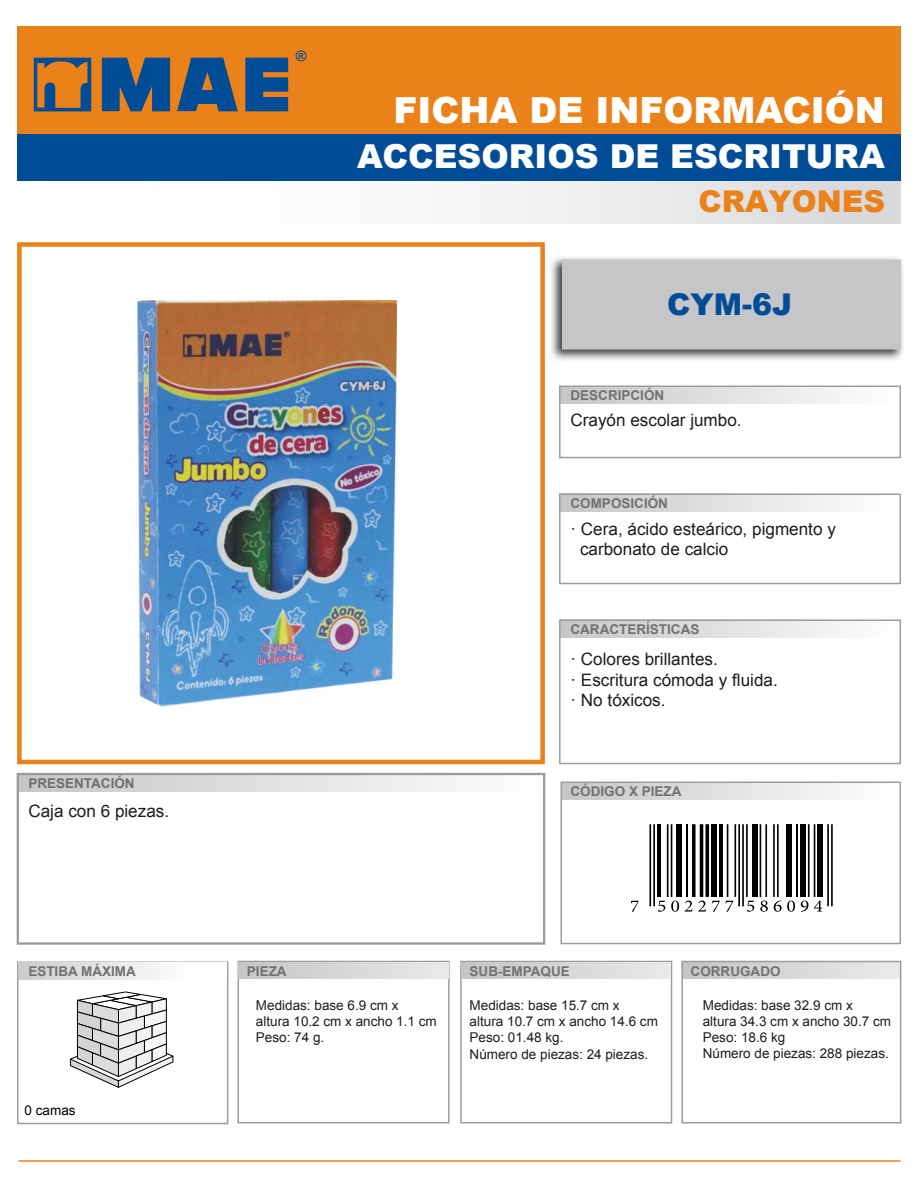
<style>
.page{position:relative;width:918px;height:1188px;background:#fff}
.page>*{position:absolute;margin:0;border:0;box-sizing:border-box;transform-origin:0 0}
.t1{font:900 36px "Arial";color:#fff}
.t2{font:900 33px "Arial";color:#fff}
.t3{font:900 30px "Arial";color:#ea8219}
.t4{font:900 30px "Arial";color:#004c97}
.t5{font:17.1px/20.5px "Arial";color:#1d1d1b}
.t6{font:13.5px/16.2px "Arial";color:#1d1d1b}
.t7{font:700 13.5px "Arial";color:#707172}
.t8{font:700 13.5px "Arial";color:#6f6f6e}
.t9{font:13.5px "Arial";color:#000}
</style>
<div class="page">
<div style="left:561px;top:783px;width:338px;height:17px;background:linear-gradient(to right,#c5c6c7,#fff)"></div>
<div style="left:17px;top:170px;width:884px;height:54px;background:linear-gradient(to right,#fff,#dcddde)"></div>
<div style="left:17px;top:116px;width:884px;height:65px;background:#004c97"></div>
<div style="left:17px;top:26px;width:884px;height:108px;background:#ea8219"></div>
<hr style="left:19px;top:1160px;width:882px;height:2px;background:#ea8219">
<div style="left:17px;top:242px;width:528px;height:522px;border:4px solid #ea8219"></div>
<img style="left:551px;top:257px;width:352px;height:103px">
<div style="left:562px;top:260px;width:339px;height:90px;background:#c5c6c7"></div>
<div style="left:560px;top:386px;width:340px;height:18px;background:linear-gradient(to right,#c5c6c7,#fff)"></div>
<div style="left:560px;top:494px;width:340px;height:18px;background:linear-gradient(to right,#c5c6c7,#fff)"></div>
<div style="left:560px;top:620px;width:340px;height:18px;background:linear-gradient(to right,#c5c6c7,#fff)"></div>
<div style="left:559px;top:620px;width:342px;height:144px;border:2px solid #9b9d9e"></div>
<div style="left:559px;top:386px;width:342px;height:72px;border:2px solid #9b9d9e"></div>
<div style="left:559px;top:494px;width:342px;height:90px;border:2px solid #9b9d9e"></div>
<svg style="left:102px;top:58px;width:68px;height:53px;background:#215384"></svg>
<svg style="left:177px;top:58px;width:61px;height:53px"></svg>
<svg style="left:245px;top:58px;width:43px;height:53px;background:#1c5287"></svg>
<svg style="left:34px;top:58px;width:57px;height:53px"></svg>
<svg style="left:296px;top:50px;width:11px;height:11px"></svg>
<div style="left:560px;top:782px;width:341px;height:162px;border:2px solid #9b9d9e"></div>
<div style="left:238px;top:961px;width:212px;height:163px;border:2px solid #9a9c9d"></div>
<div style="left:460px;top:961px;width:212px;height:163px;border:2px solid #9a9c9d"></div>
<div style="left:683px;top:962px;width:217px;height:17px;background:linear-gradient(to right,#c4c5c6,#eaebeb)"></div>
<div style="left:239px;top:962px;width:209px;height:17px;background:linear-gradient(to right,#c4c5c6,#e9e9ea)"></div>
<div style="left:462px;top:962px;width:209px;height:17px;background:linear-gradient(to right,#c4c5c6,#e9e9ea)"></div>
<div style="left:17px;top:962px;width:211px;height:162px;border:2px solid #9a9c9d"></div>
<div style="left:18px;top:963px;width:209px;height:17px;background:linear-gradient(to right,#cdcece,#fff)"></div>
<div style="left:681px;top:961px;width:220px;height:163px;border:2px solid #9a9c9d"></div>
<svg style="left:70px;top:992px;width:103px;height:96px"></svg>
<img style="left:137px;top:300px;width:260px;height:406px">
<div style="left:18px;top:775px;width:526px;height:16px;background:linear-gradient(to right,#c6c6c5,#fefefe)"></div>
<div style="left:17px;top:773px;width:528px;height:172px;border:2px solid #9c9b9b"></div>
<hr style="left:653px;top:824px;width:2px;height:82px;background:#000">
<hr style="left:649px;top:824px;width:2px;height:82px;background:#000">
<hr style="left:657px;top:824px;width:4px;height:73px;background:#000">
<hr style="left:671px;top:824px;width:1px;height:73px;background:#000">
<hr style="left:667px;top:824px;width:2px;height:73px;background:#000">
<div style="left:677px;top:824px;width:5px;height:73px;background:#000"></div>
<hr style="left:686px;top:824px;width:2px;height:73px;background:#000">
<hr style="left:706px;top:824px;width:3px;height:73px;background:#000">
<hr style="left:700px;top:824px;width:3px;height:73px;background:#000">
<svg style="left:692px;top:824px;width:4px;height:73px"></svg>
<div style="left:711px;top:824px;width:6px;height:73px;background:#000"></div>
<hr style="left:719px;top:824px;width:4px;height:73px;background:#000">
<hr style="left:746px;top:824px;width:2px;height:73px;background:#000">
<hr style="left:742px;top:824px;width:2px;height:82px;background:#000">
<hr style="left:738px;top:824px;width:2px;height:82px;background:#000">
<hr style="left:734px;top:824px;width:2px;height:73px;background:#000">
<hr style="left:727px;top:824px;width:1px;height:73px;background:#000">
<div style="left:752px;top:824px;width:5px;height:73px;background:#000"></div>
<hr style="left:777px;top:824px;width:2px;height:73px;background:#000">
<hr style="left:773px;top:824px;width:2px;height:73px;background:#000">
<hr style="left:765px;top:824px;width:2px;height:73px;background:#000">
<hr style="left:760px;top:824px;width:1px;height:73px;background:#000">
<div style="left:787px;top:824px;width:5px;height:73px;background:#000"></div>
<hr style="left:796px;top:824px;width:2px;height:73px;background:#000">
<div style="left:800px;top:824px;width:6px;height:73px;background:#000"></div>
<hr style="left:814px;top:824px;width:1px;height:73px;background:#000">
<hr style="left:808px;top:824px;width:2px;height:73px;background:#000">
<div style="left:818px;top:824px;width:5px;height:73px;background:#000"></div>
<hr style="left:831px;top:824px;width:2px;height:82px;background:#000">
<hr style="left:827px;top:824px;width:2px;height:82px;background:#000">
<svg style="left:631px;top:901px;width:8px;height:11px"></svg>
<svg style="left:658px;top:901px;width:7px;height:11px"></svg>
<svg style="left:671px;top:901px;width:8px;height:11px"></svg>
<svg style="left:685px;top:901px;width:21px;height:11px"></svg>
<svg style="left:712px;top:901px;width:8px;height:11px"></svg>
<svg style="left:726px;top:901px;width:7px;height:11px"></svg>
<svg style="left:747px;top:901px;width:7px;height:11px"></svg>
<svg style="left:760px;top:901px;width:8px;height:11px"></svg>
<svg style="left:774px;top:900px;width:21px;height:12px"></svg>
<svg style="left:801px;top:901px;width:21px;height:11px"></svg>
<h1 class="t1" style="left:393px;top:84px;width:493px">FICHA DE INFORMACIÓN</h1>
<h2 class="t2" style="left:357px;top:132px;width:529px">ACCESORIOS DE ESCRITURA</h2>
<h3 class="t3" style="left:699px;top:180px;width:188px">CRAYONES</h3>
<h3 class="t4" style="left:667px;top:282px;width:127px">CYM-6J</h3>
<p class="t7" style="left:571px;top:387px;width:95px">DESCRIPCIÓN</p>
<p class="t5" style="left:571px;top:410px;width:173px">Crayón escolar jumbo.</p>
<p class="t7" style="left:571px;top:495px;width:99px">COMPOSICIÓN</p>
<p class="t5" style="left:580px;top:519px;width:257px;text-indent:-10px">· Cera, ácido esteárico, pigmento y carbonato de calcio</p>
<p class="t7" style="left:571px;top:621px;width:130px">CARACTERÍSTICAS</p>
<p class="t8" style="left:28px;top:774px;width:108px">PRESENTACIÓN</p>
<p class="t5" style="left:28px;top:801px;width:142px">Caja con 6 piezas.</p>
<p class="t5" style="left:571px;top:649px;width:209px">· Colores brillantes.<br>· Escritura cómoda y fluida. · No tóxicos.</p>
<p class="t7" style="left:571px;top:783px;width:113px">CÓDIGO X PIEZA</p>
<p class="t7" style="left:28px;top:963px;width:109px">ESTIBA MÁXIMA</p>
<p class="t7" style="left:247px;top:963px;width:41px">PIEZA</p>
<p class="t7" style="left:470px;top:963px;width:102px">SUB-EMPAQUE</p>
<p class="t7" style="left:691px;top:963px;width:91px">CORRUGADO</p>
<p class="t9" style="left:25px;top:1102px;width:53px">0 camas</p>
<p class="t6" style="left:256px;top:997px;width:182px">Medidas: base 6.9 cm x<br>altura 10.2 cm x ancho 1.1 cm<br>Peso: 74 g.</p>
<p class="t6" style="left:470px;top:997px;width:190px">Medidas: base 15.7 cm x<br>altura 10.7 cm x ancho 14.6 cm<br>Peso: 01.48 kg.<br>Número de piezas: 24 piezas.</p>
<p class="t6" style="left:703px;top:997px;width:190px">Medidas: base 32.9 cm x<br>altura 34.3 cm x ancho 30.7 cm<br>Peso: 18.6 kg<br>Número de piezas: 288 piezas.</p>
</div>
